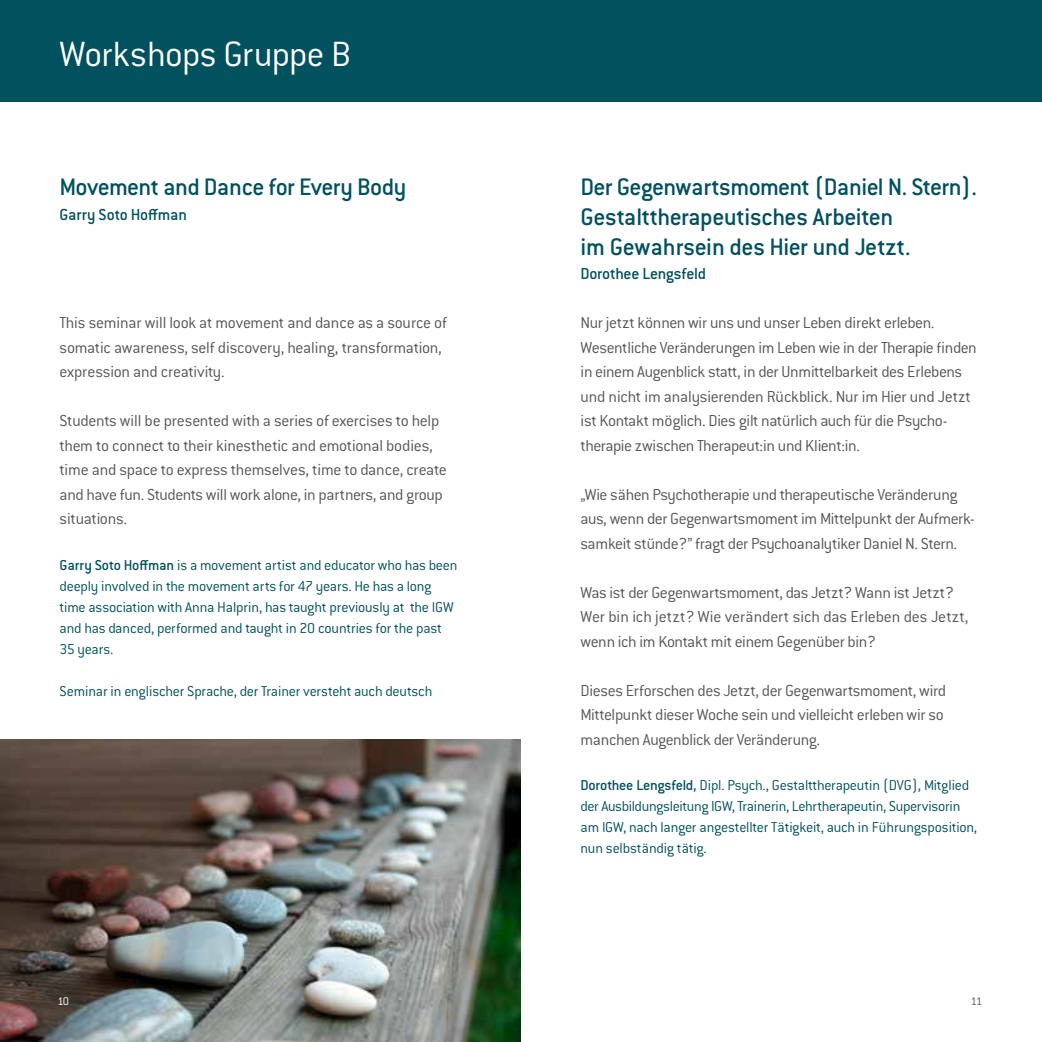
<style>
.page{position:relative;width:1042px;height:1042px;background:#fff}
.page>*{position:absolute;margin:0;border:0;box-sizing:border-box;transform-origin:0 0}
.t1{font:300 38.5px "Conduit ITC Std";letter-spacing:-.015em;color:#fff}
.t2{font:500 26.25px/29.8px "Conduit ITC Std";letter-spacing:-.02em;color:#02515e}
.t3{font:300 17.5px/24.5px "Conduit ITC Std";letter-spacing:-.02em;color:#565656}
.t4{font:500 17.5px "Conduit ITC Std";letter-spacing:-.015em;color:#02515e}
.t5{font:300 15.75px/21px "Conduit ITC Std";letter-spacing:-.015em;color:#02515e}
.t6{font:300 12.25px "Conduit ITC Std";color:#fff}
.t7{font:300 12.25px "Conduit ITC Std";color:#565656}
.s1{font-weight:500}
</style>
<div class="page">
<div style="left:0;top:0;width:1042px;height:102px;background:#02515e"></div>
<img style="left:0;top:740px;width:521px;height:302px">
<h1 class="t1" style="left:60px;top:31px;width:293px">Workshops Gruppe B</h1>
<h2 class="t2" style="left:60px;top:171px;width:348px">Movement and Dance for Every Body</h2>
<p class="t4" style="left:60px;top:204px;width:129px">Garry Soto Hoffman</p>
<p class="t3" style="left:60px;top:310px;width:389px">This seminar will look at movement and dance as a source of somatic awareness, self discovery, healing, transformation, expression and creativity.</p>
<p class="t3" style="left:60px;top:408px;width:389px">Students will be presented with a series of exercises to help them to connect to their kinesthetic and emotional bodies, time and space to express themselves, time to dance, create and have fun. Students will work alone, in partners, and group situations.</p>
<p class="t5" style="left:60px;top:554px;width:399px"><span class="s1">Garry Soto Hoffman</span> is a movement artist and educator who has been deeply involved in the movement arts for 47 years. He has a long time association with Anna Halprin, has taught previously at the IGW and has danced, performed and taught in 20 countries for the past 35 years.</p>
<p class="t5" style="left:60px;top:680px;width:374px">Seminar in englischer Sprache, der Trainer versteht auch deutsch</p>
<p class="t6" style="left:58px;top:993px;width:13px">10</p>
<h2 class="t2" style="left:580px;top:171px;width:398px">Der Gegenwartsmoment (Daniel N. Stern).<br>Gestalttherapeutisches Arbeiten<br>im Gewahrsein des Hier und Jetzt.</h2>
<p class="t4" style="left:580px;top:263px;width:127px">Dorothee Lengsfeld</p>
<p class="t3" style="left:580px;top:310px;width:398px">Nur jetzt können wir uns und unser Leben direkt erleben.<br>Wesentliche Veränderungen im Leben wie in der Therapie finden in einem Augenblick statt, in der Unmittelbarkeit des Erlebens und nicht im analysierenden Rückblick. Nur im Hier und Jetzt ist Kontakt möglich. Dies gilt natürlich auch für die Psycho&shy;therapie zwischen Therapeut:in und Klient:in.</p>
<p class="t3" style="left:580px;top:481px;width:394px">„Wie sähen Psychotherapie und therapeutische Veränderung aus, wenn der Gegenwartsmoment im Mittelpunkt der Aufmerk&shy;samkeit stünde?” fragt der Psychoanalytiker Daniel N. Stern.</p>
<p class="t3" style="left:580px;top:579px;width:389px">Was ist der Gegenwartsmoment, das Jetzt? Wann ist Jetzt?<br>Wer bin ich jetzt? Wie verändert sich das Erleben des Jetzt, wenn ich im Kontakt mit einem Gegenüber bin?</p>
<p class="t3" style="left:580px;top:677px;width:367px">Dieses Erforschen des Jetzt, der Gegenwartsmoment, wird<br>Mittelpunkt dieser Woche sein und vielleicht erleben wir so manchen Augenblick der Veränderung.</p>
<p class="t5" style="left:580px;top:774px;width:398px"><span class="s1">Dorothee Lengsfeld,</span> Dipl. Psych., Gestalttherapeutin (DVG), Mitglied der Ausbildungsleitung IGW, Trainerin, Lehrtherapeutin, Supervisorin am IGW, nach langer angestellter Tätigkeit, auch in Führungsposition, nun selbständig tätig.</p>
<p class="t7" style="left:970px;top:993px;width:13px">11</p>
</div>
